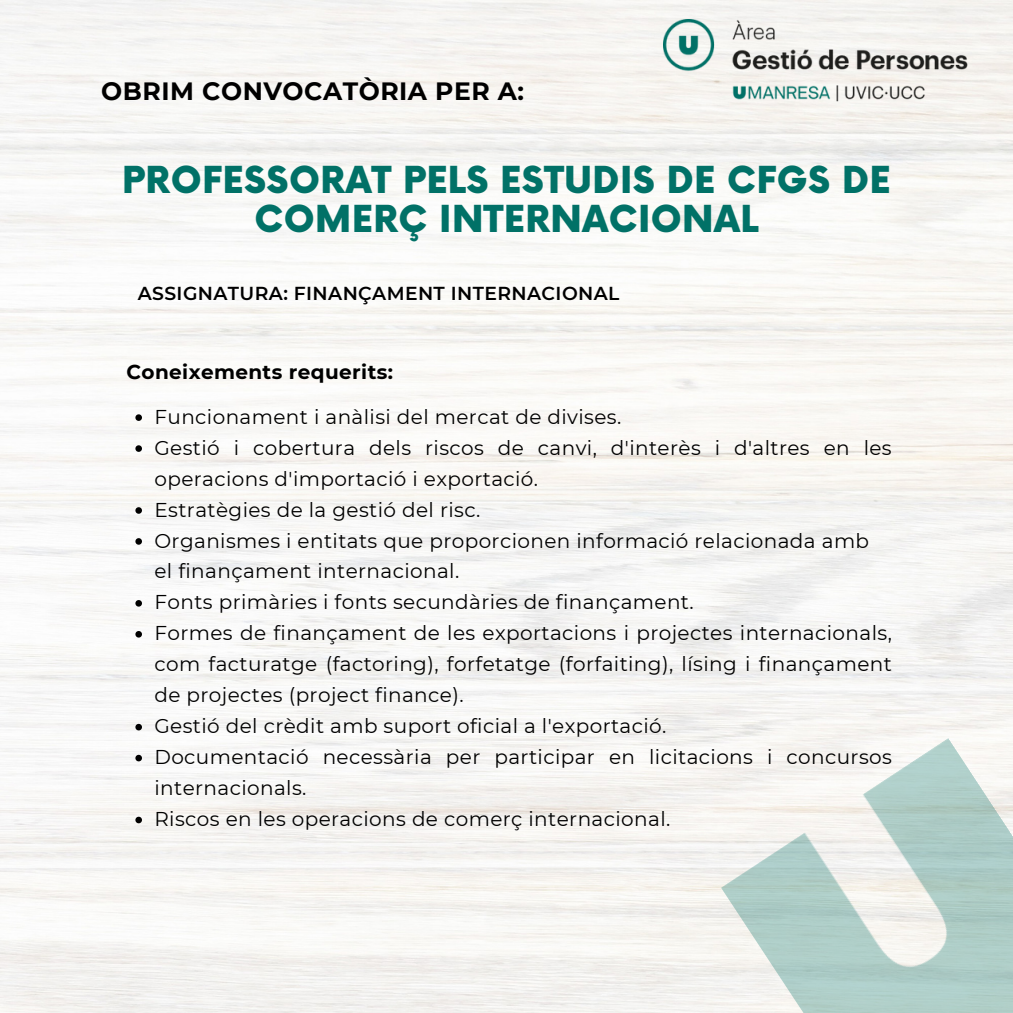
<style>
.page{position:relative;width:1013px;height:1013px;background:#fff}
.page>*{position:absolute;margin:0;border:0;box-sizing:border-box;transform-origin:0 0}
.t1{font:900 36.25px/39.4px "Now";letter-spacing:.01em;color:#017167;text-align:center}
.t2{font:700 25px "Montserrat";letter-spacing:.02em;color:#000}
.t3{font:20px/31px "Montserrat";letter-spacing:.02em;color:#000}
.t4{font:700 20px "Montserrat";letter-spacing:.02em;color:#000}
.t5{font:600 18.75px "Montserrat";letter-spacing:.02em;color:#000}
</style>
<div class="page">
<img style="left:0;top:0;width:1012px;height:1012px">
<img style="left:721px;top:738px;width:291px;height:274px">
<svg style="left:135px;top:414px;width:7px;height:7px"></svg>
<svg style="left:135px;top:445px;width:7px;height:7px"></svg>
<svg style="left:135px;top:507px;width:7px;height:7px"></svg>
<svg style="left:135px;top:538px;width:7px;height:6px"></svg>
<svg style="left:135px;top:600px;width:7px;height:6px"></svg>
<svg style="left:135px;top:631px;width:7px;height:6px"></svg>
<svg style="left:135px;top:724px;width:7px;height:6px"></svg>
<svg style="left:135px;top:754px;width:7px;height:7px"></svg>
<svg style="left:135px;top:816px;width:7px;height:7px"></svg>
<img style="left:663px;top:20px;width:349px;height:81px">
<p class="t2" style="left:101px;top:75px;width:424px">OBRIM CONVOCATÒRIA PER A:</p>
<p class="t1" style="left:122px;top:162px;width:769px">PROFESSORAT PELS ESTUDIS DE CFGS DE<br>COMERÇ INTERNACIONAL</p>
<p class="t5" style="left:138px;top:282px;width:483px">ASSIGNATURA: FINANÇAMENT INTERNACIONAL</p>
<p class="t4" style="left:126px;top:359px;width:268px">Coneixements requerits:</p>
<p class="t3" style="left:154px;top:401px;width:468px">Funcionament i anàlisi del mercat de divises.</p>
<p class="t3" style="left:154px;top:432px;width:738px">Gestió i cobertura dels riscos de canvi, d'interès i d'altres en les operacions d'importació i exportació.</p>
<p class="t3" style="left:154px;top:494px;width:327px">Estratègies de la gestió del risc.</p>
<p class="t3" style="left:154px;top:525px;width:716px">Organismes i entitats que proporcionen informació relacionada amb el finançament internacional.</p>
<p class="t3" style="left:154px;top:586px;width:541px">Fonts primàries i fonts secundàries de finançament.</p>
<p class="t3" style="left:154px;top:617px;width:739px;text-align:justify">Formes de finançament de les exportacions i projectes internacionals, com facturatge (factoring), forfetatge (forfaiting), lísing i finançament de projectes (project finance).</p>
<p class="t3" style="left:154px;top:710px;width:513px">Gestió del crèdit amb suport oficial a l'exportació.</p>
<p class="t3" style="left:154px;top:741px;width:739px">Documentació necessària per participar en licitacions i concursos internacionals.</p>
<p class="t3" style="left:154px;top:803px;width:517px">Riscos en les operacions de comerç internacional.</p>
</div>
